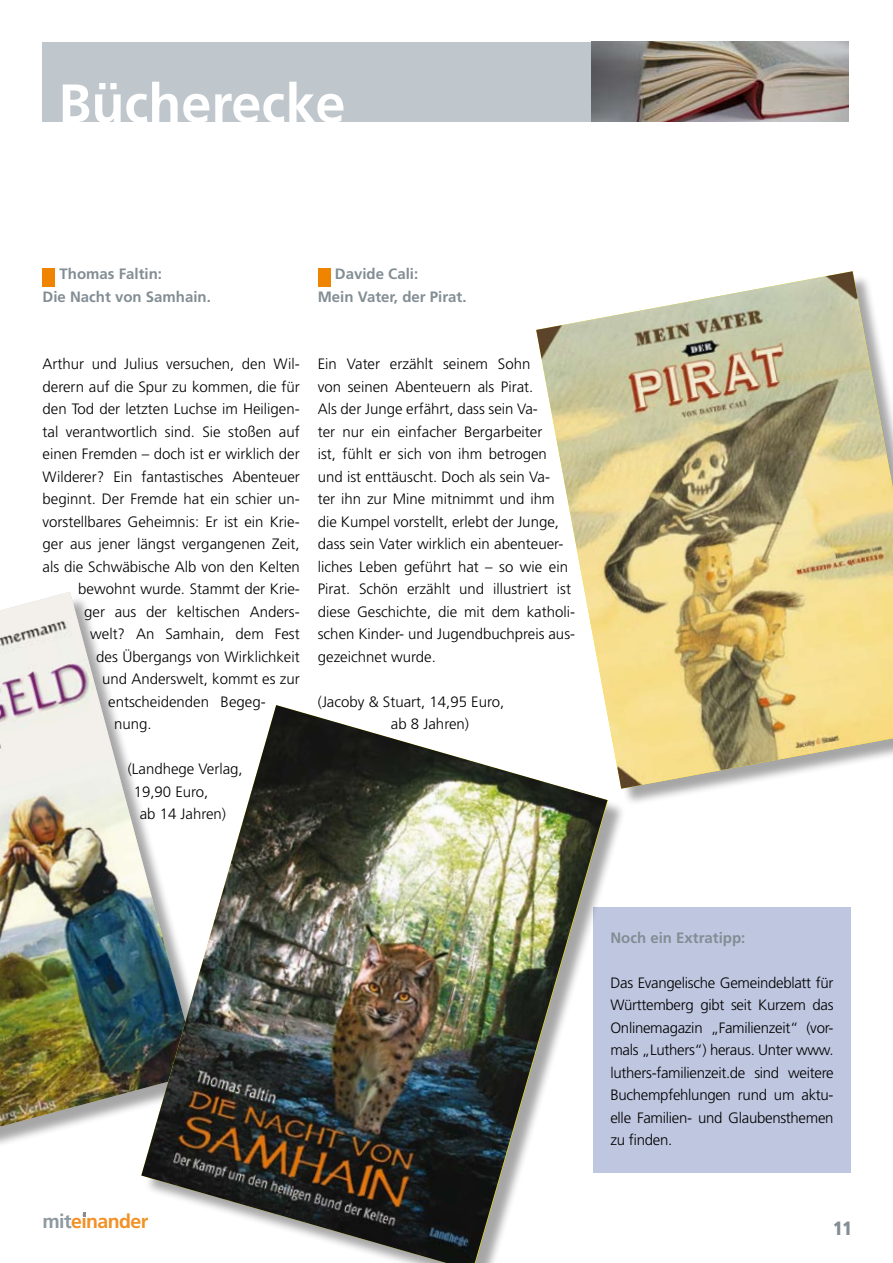
<style>
.page{position:relative;width:893px;height:1263px;background:#fff}
.page>*{position:absolute;margin:0;border:0;box-sizing:border-box;transform-origin:0 0}
.t1{font:700 54px "Frutiger LT Std";color:#fff}
.t2{font:700 19.5px "Frutiger LT Std";letter-spacing:-.03em;color:#f19127}
.t3{font:900 condensed 19.35px "Frutiger LT Std";color:#828d94}
.t4{font:300 15px/22.5px "Frutiger LT Std";color:#000}
.t5{font:700 15px/22.5px "Frutiger LT Std";color:#828d94}
.s1{color:#8e99a0}
</style>
<div class="page">
<svg style="left:83px;top:1212px;width:3px;height:5px"></svg>
<div style="left:593px;top:907px;width:257px;height:265px;background:#bfc7e0"></div>
<div style="left:318px;top:268px;width:13px;height:19px;background:#ef8400"></div>
<div style="left:43px;top:42px;width:806px;height:79px;background:#bfc7cc"></div>
<img style="left:592px;top:42px;width:257px;height:79px">
<div style="left:0;top:594px;width:217px;height:580px;background:#000;opacity:.35"></div>
<img style="left:0;top:592px;width:199px;height:535px">
<div style="left:538px;top:273px;width:355px;height:533px;background:#000;opacity:.35"></div>
<img style="left:536px;top:271px;width:357px;height:518px">
<div style="left:43px;top:268px;width:12px;height:19px;background:#ef8400"></div>
<div style="left:144px;top:707px;width:481px;height:556px;background:#000;opacity:.35"></div>
<img style="left:141px;top:705px;width:466px;height:558px">
<h1 class="t1" style="left:58px;top:72px;width:289px">Bücherecke</h1>
<p class="t5" style="left:43px;top:263px;width:170px;text-indent:17px">Thomas Faltin:<br>Die Nacht von Samhain.</p>
<p class="t5" style="left:318px;top:263px;width:150px;text-indent:17px">Davide Cali:<br>Mein Vater, der Pirat.</p>
<p class="t4" style="left:43px;top:353px;width:259px">Arthur und Julius versuchen, den Wil-</p>
<p class="t4" style="left:43px;top:375px;width:259px">derern auf die Spur zu kommen, die für</p>
<p class="t4" style="left:43px;top:398px;width:259px">den Tod der letzten Luchse im Heiligen-</p>
<p class="t4" style="left:43px;top:420px;width:259px">tal verantwortlich sind. Sie stoßen auf</p>
<p class="t4" style="left:43px;top:443px;width:259px">einen Fremden – doch ist er wirklich der</p>
<p class="t4" style="left:43px;top:465px;width:259px">Wilderer? Ein fantastisches Abenteuer</p>
<p class="t4" style="left:43px;top:488px;width:259px">beginnt. Der Fremde hat ein schier un-</p>
<p class="t4" style="left:43px;top:510px;width:259px">vorstellbares Geheimnis: Er ist ein Krie-</p>
<p class="t4" style="left:43px;top:533px;width:259px">ger aus jener längst vergangenen Zeit,</p>
<p class="t4" style="left:43px;top:555px;width:259px">als die Schwäbische Alb von den Kelten</p>
<p class="t4" style="left:78px;top:578px;width:223px">bewohnt wurde. Stammt der Krie-</p>
<p class="t4" style="left:84px;top:600px;width:217px">ger aus der keltischen Anders-</p>
<p class="t4" style="left:90px;top:623px;width:211px">welt? An Samhain, dem Fest</p>
<p class="t4" style="left:96px;top:645px;width:205px">des Übergangs von Wirklichkeit</p>
<p class="t4" style="left:102px;top:668px;width:199px">und Anderswelt, kommt es zur</p>
<p class="t4" style="left:108px;top:690px;width:159px">entscheidenden Begeg-</p>
<p class="t4" style="left:114px;top:713px;width:39px">nung.</p>
<p class="t4" style="left:128px;top:758px;width:117px">(Landhege Verlag,</p>
<p class="t4" style="left:134px;top:780px;width:76px">19,90 Euro,</p>
<p class="t4" style="left:140px;top:803px;width:88px">ab 14 Jahren)</p>
<p class="t4" style="left:318px;top:353px;width:259px">Ein Vater erzählt seinem Sohn<br>von seinen Abenteuern als Pirat.<br>Als der Junge erfährt, dass sein Va-<br>ter nur ein einfacher Bergarbeiter<br>ist, fühlt er sich von ihm betrogen und ist enttäuscht. Doch als sein Va-<br>ter ihn zur Mine mitnimmt und ihm die Kumpel vorstellt, erlebt der Junge, dass sein Vater wirklich ein abenteuer&shy;liches Leben geführt hat – so wie ein Pirat. Schön erzählt und illustriert ist diese Geschichte, die mit dem katholi&shy;schen Kinder- und Jugendbuchpreis aus&shy;gezeichnet wurde.</p>
<p class="t4" style="left:391px;top:690px;width:115px;text-indent:-73px">(Jacoby &amp; Stuart, 14,95 Euro, ab 8 Jahren)</p>
<p class="t5" style="left:610px;top:926px;width:137px">Noch ein Extratipp:</p>
<p class="t4" style="left:610px;top:971px;width:225px;text-align:justify">Das Evangelische Gemeindeblatt für Württemberg gibt seit Kurzem das Onlinemagazin „Familienzeit“ (vor&shy;mals „Luthers“) heraus. Unter www. luthers-familienzeit.de sind weitere Buchempfehlungen rund um aktu&shy;elle Familien- und Glaubensthemen zu finden.</p>
<h2 class="t2" style="left:43px;top:1210px;width:107px"><span class="s1">mit</span>einander</h2>
<p class="t3" style="left:833px;top:1216px;width:21px">11</p>
</div>
